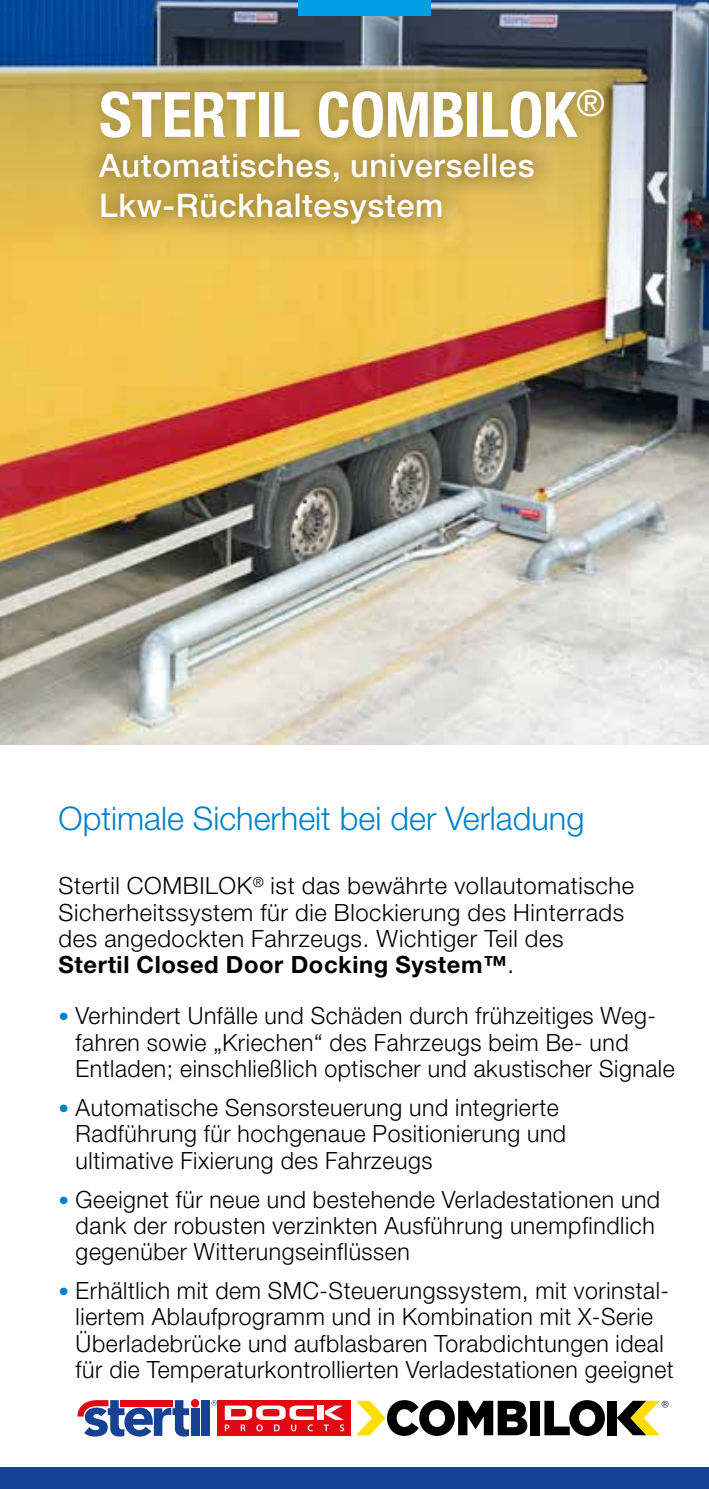
<style>
.page{position:relative;width:709px;height:1489px;background:#fff}
.page>*{position:absolute;margin:0;border:0;box-sizing:border-box;transform-origin:0 0}
.t1{font:700 condensed 62.5px "Helvetica Neue LT Std";letter-spacing:-.005em;color:#fff}
.t2{font:500 32.5px/40px "Helvetica Neue LT Std";letter-spacing:.02em;color:#fff}
.t3{font:300 32.5px "Helvetica Neue LT Std";color:#0081c9}
.t4{font:300 23.75px/26.2px "Helvetica Neue LT Std";letter-spacing:.025em;color:#000}
.s1{font-weight:700}
.s2{font-size:21.25px;color:#0081c9}
</style>
<div class="page">
<div style="left:0;top:1467px;width:709px;height:21px;background:#164194"></div>
<img style="left:0;top:262px;width:709px;height:482px">
<img style="left:0;top:0;width:709px;height:262px">
<div style="left:298px;top:0;width:133px;height:15px;background:#009fe3"></div>
<svg style="left:211px;top:1400px;width:6px;height:5px"></svg>
<svg style="left:191px;top:1398px;width:8px;height:9px"></svg>
<div style="left:191px;top:1408px;width:8px;height:27px;background:#164194"></div>
<div style="left:201px;top:1399px;width:9px;height:36px;background:#164194"></div>
<svg style="left:77px;top:1400px;width:112px;height:36px"></svg>
<div style="left:218px;top:1399px;width:133px;height:36px;background:#e30613"></div>
<div style="left:318px;top:1405px;width:6px;height:14px;background:#fff"></div>
<svg style="left:225px;top:1405px;width:89px;height:26px"></svg>
<svg style="left:324px;top:1405px;width:20px;height:26px"></svg>
<div style="left:530px;top:1400px;width:10px;height:34px;background:#000"></div>
<svg style="left:544px;top:1400px;width:61px;height:35px"></svg>
<div style="left:607px;top:1400px;width:10px;height:34px;background:#000"></div>
<svg style="left:356px;top:1400px;width:171px;height:35px"></svg>
<svg style="left:617px;top:1400px;width:51px;height:34px"></svg>
<div style="left:88px;top:77px;width:529px;height:74px;background:#000;opacity:.24"></div>
<div style="left:79px;top:132px;width:477px;height:112px;background:#000;opacity:.75"></div>
<h1 class="t1" style="left:99px;top:77px;width:507px">STERTIL COMBILOK<sup>®</sup></h1>
<h2 class="t2" style="left:99px;top:145px;width:437px">Automatisches, universelles<br>Lkw-Rückhaltesystem</h2>
<h2 class="t3" style="left:59px;top:798px;width:527px">Optimale Sicherheit bei der Verladung</h2>
<p class="t4" style="left:59px;top:872px;width:577px">Stertil COMBILOK<sup>®</sup> ist das bewährte vollautomatische Sicherheitssystem für die Blockierung des Hinterrads des angedockten Fahrzeugs. Wichtiger Teil des <span class="s1">Stertil Closed Door Docking System™</span>.</p>
<p class="t4" style="left:76px;top:1002px;width:600px;text-indent:-17px"><span class="s2">•</span> Verhindert Unfälle und Schäden durch frühzeitiges Weg&shy;fahren sowie „Kriechen“ des Fahrzeugs beim Be- und<br>Entladen; einschließlich optischer und akustischer Signale</p>
<p class="t4" style="left:76px;top:1093px;width:492px;text-indent:-17px"><span class="s2">•</span> Automatische Sensorsteuerung und integrierte<br>Radführung für hochgenaue Positionierung und ultimative Fixierung des Fahrzeugs</p>
<p class="t4" style="left:76px;top:1185px;width:586px;text-indent:-17px"><span class="s2">•</span> Geeignet für neue und bestehende Verladestationen und dank der robusten verzinkten Ausführung unempfindlich gegenüber Witterungseinflüssen</p>
<p class="t4" style="left:76px;top:1276px;width:599px;text-indent:-17px"><span class="s2">•</span> Erhältlich mit dem SMC-Steuerungssystem, mit vorinstal&shy;liertem Ablaufprogramm und in Kombination mit X-Serie Überladebrücke und aufblasbaren Torabdichtungen ideal für die Temperaturkontrollierten Verladestationen geeignet</p>
</div>
